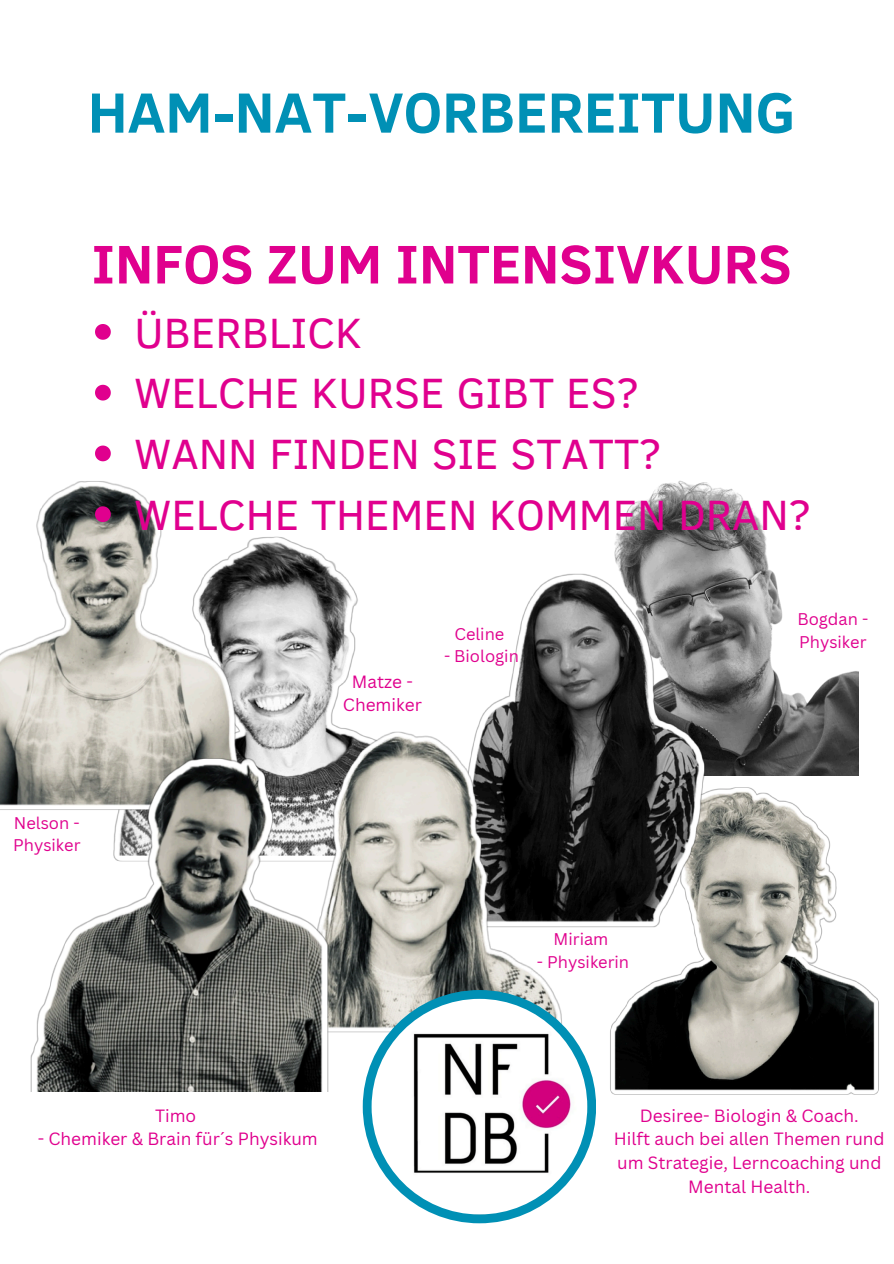
<style>
.page{position:relative;width:894px;height:1264px;background:#fff}
.page>*{position:absolute;margin:0;border:0;box-sizing:border-box;transform-origin:0 0}
.t1{font:700 57.9px "Clear Sans";color:#0090b5}
.t2{font:700 55.5px "Clear Sans";color:#e0008e}
.t3{font:43.5px "Clear Sans";color:#e0008e}
.t4{font:17.25px/23.7px "Canva Sans";color:#e0008e;text-align:center}
.t5{font:16.5px/22.5px "Canva Sans";color:#e0008e}
</style>
<div class="page">
<img style="left:581px;top:793px;width:298px;height:303px">
<img style="left:283px;top:537px;width:75px;height:185px">
<img style="left:614px;top:480px;width:244px;height:295px">
<img style="left:0;top:481px;width:283px;height:329px">
<img style="left:479px;top:562px;width:289px;height:376px">
<svg style="left:95px;top:324px;width:16px;height:16px"></svg>
<svg style="left:95px;top:385px;width:16px;height:15px"></svg>
<svg style="left:95px;top:445px;width:16px;height:16px"></svg>
<svg style="left:95px;top:506px;width:16px;height:16px"></svg>
<img style="left:271px;top:722px;width:320px;height:319px">
<img style="left:19px;top:744px;width:320px;height:347px">
<div style="left:362px;top:990px;width:234px;height:233px;background:#0090b5;border-radius:50%"></div>
<img style="left:371px;top:998px;width:216px;height:216px;border-radius:50%">
<h1 class="t1" style="left:88px;top:70px;width:709px">HAM-NAT-VORBEREITUNG</h1>
<p class="t2" style="left:91px;top:224px;width:701px">INFOS ZUM INTENSIVKURS</p>
<p class="t3" style="left:134px;top:301px;width:229px">ÜBERBLICK</p>
<p class="t3" style="left:134px;top:361px;width:506px">WELCHE KURSE GIBT ES?</p>
<p class="t3" style="left:134px;top:422px;width:528px">WANN FINDEN SIE STATT?</p>
<p class="t3" style="left:134px;top:483px;width:678px">WELCHE THEMEN KOMMEN DRAN?</p>
<h1 class="t5" style="left:13px;top:811px;width:69px">Nelson -<br>Physiker</h1>
<p class="t4" style="left:343px;top:669px;width:80px">Matze -<br>Chemiker</p>
<p class="t5" style="left:454px;top:622px;width:51px">Celine</p>
<p class="t5" style="left:444px;top:644px;width:76px">- Biologin</p>
<p class="t5" style="left:553px;top:927px;width:56px">Miriam</p>
<p class="t5" style="left:536px;top:949px;width:94px">- Physikerin</p>
<p class="t5" style="left:797px;top:607px;width:72px">Bogdan -<br>Physiker</p>
<p class="t4" style="left:155px;top:1103px;width:43px">Timo</p>
<p class="t4" style="left:38px;top:1126px;width:281px">- Chemiker &amp; Brain für´s Physikum</p>
<p class="t4" style="left:639px;top:1103px;width:220px">Desiree- Biologin &amp; Coach.</p>
<p class="t4" style="left:613px;top:1126px;width:272px">Hilft auch bei allen Themen rund um Strategie, Lerncoaching und<br>Mental Health.</p>
</div>
